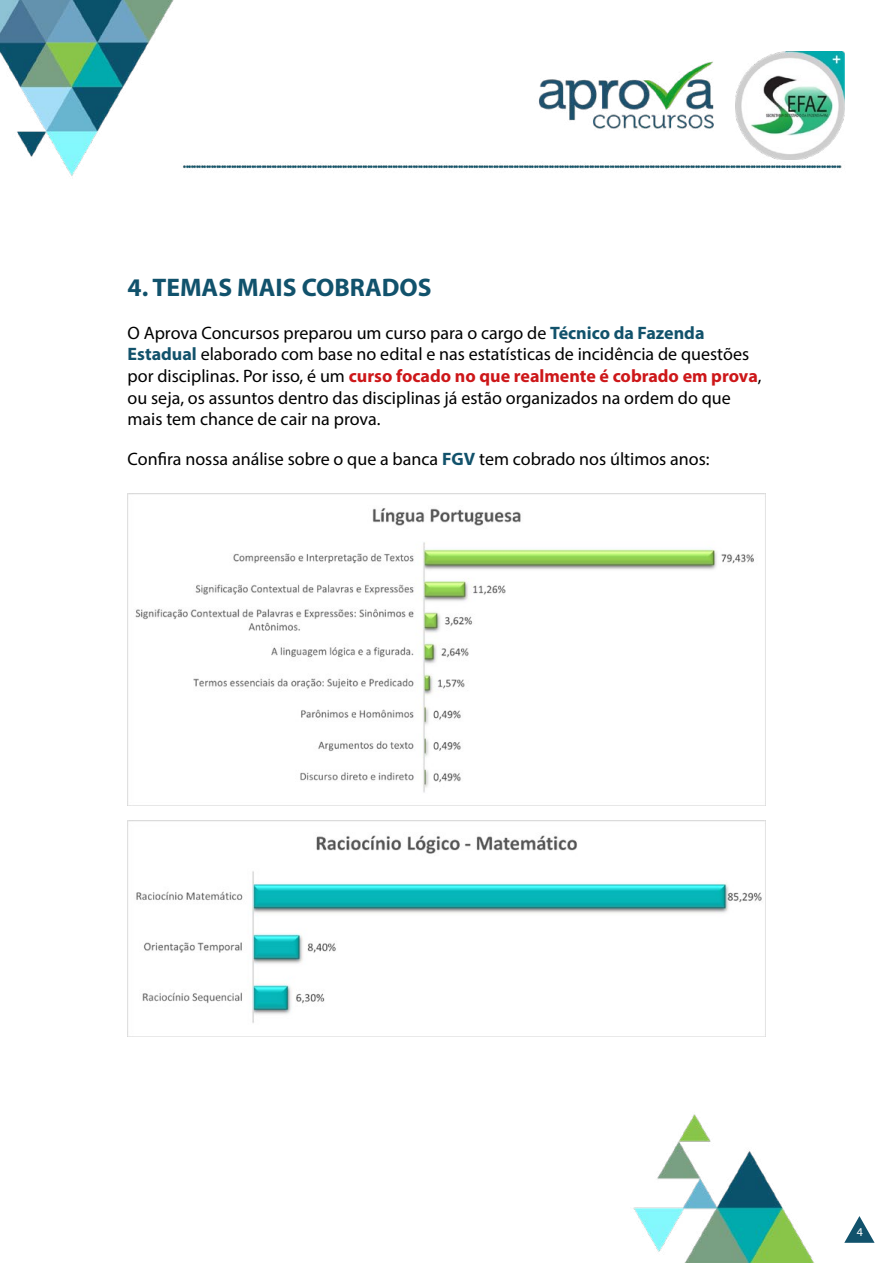
<style>
.page{position:relative;width:893px;height:1263px;background:#fff}
.page>*{position:absolute;margin:0;border:0;box-sizing:border-box;transform-origin:0 0}
.t1{font:700 25.5px "Myriad Pro";color:#11526c}
.t2{font:18px/21.6px "Myriad Pro";color:#000}
.t3{font:12px "Myriad Pro";color:#fff}
.s1{font-weight:700;color:#12526b}
.s2{font-weight:700;color:#cd1719}
</style>
<div class="page">
<img style="left:0;top:0;width:845px;height:1263px">
<svg style="left:844px;top:1216px;width:31px;height:27px"></svg>
<img style="left:736px;top:51px;width:108px;height:108px">
<img style="left:128px;top:493px;width:637px;height:312px">
<img style="left:128px;top:821px;width:637px;height:215px">
<h1 class="t1" style="left:128px;top:270px;width:306px">4. TEMAS MAIS COBRADOS</h1>
<p class="t2" style="left:128px;top:322px;width:636px">O Aprova Concursos preparou um curso para o cargo de <span class="s1">Técnico da Fazenda Estadual</span> elaborado com base no edital e nas estatísticas de incidência de questões por disciplinas. Por isso, é um <span class="s2">curso focado no que realmente é cobrado em prova</span>, ou seja, os assuntos dentro das disciplinas já estão organizados na ordem do que mais tem chance de cair na prova.</p>
<p class="t2" style="left:128px;top:448px;width:584px">Confira nossa análise sobre o que a banca <span class="s1">FGV</span> tem cobrado nos últimos anos:</p>
<p class="t3" style="left:857px;top:1225px;width:8px">4</p>
</div>
